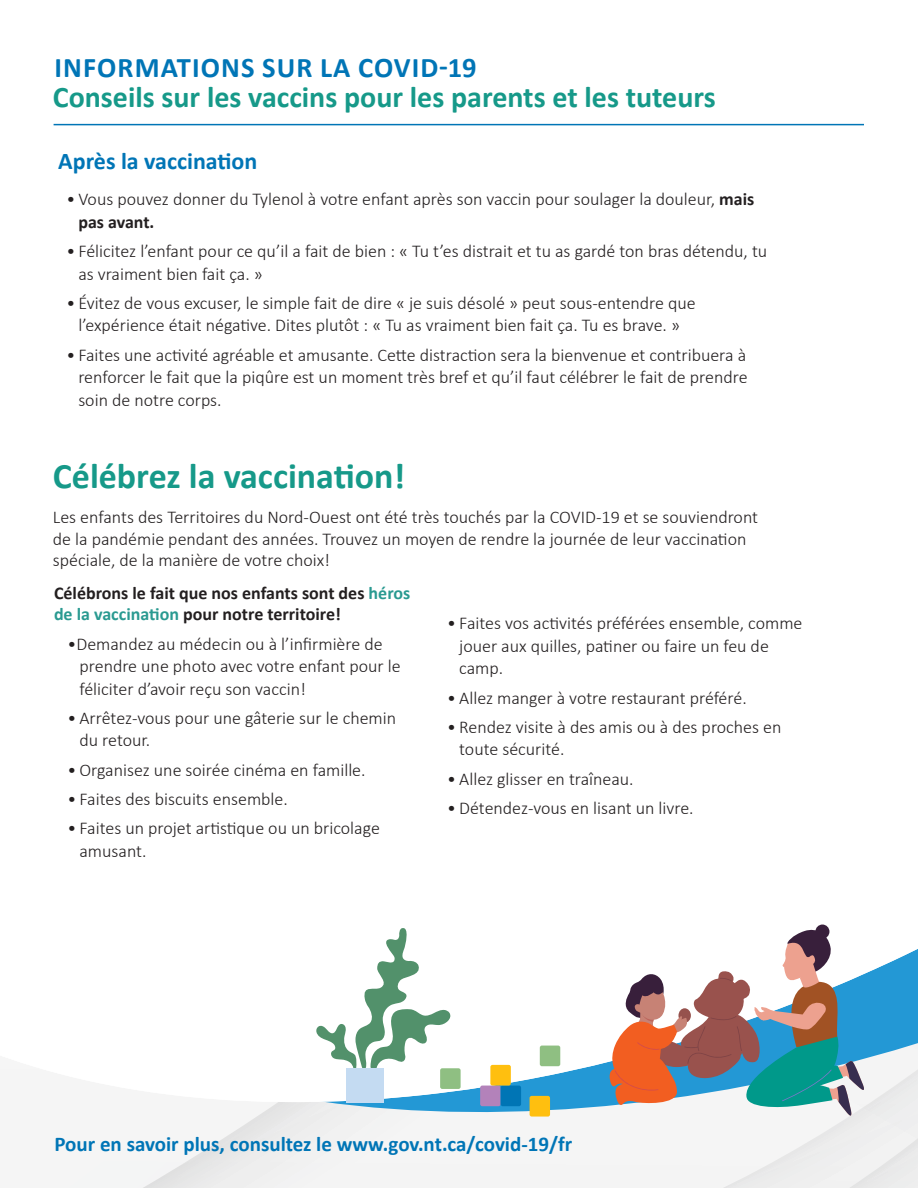
<style>
.page{position:relative;width:918px;height:1188px;background:#fff}
.page>*{position:absolute;margin:0;border:0;box-sizing:border-box;transform-origin:0 0}
.subhead{font:700 36px "Calibri";color:#169989}
.t1{font:700 30px "Calibri";color:#169989}
.t2{font:700 28.5px "Calibri";letter-spacing:.04em;color:#0075b6}
.t3{font:700 28.5px "Calibri";color:#169989}
.subhead-2{font:700 24px "Calibri";color:#0075b6}
.t4{font:700 21px "Calibri";color:#0075b6}
.bullets{font:300 18px/22.5px "Calibri";color:#231f20}
.Body{font:300 18px/21.6px "Calibri";color:#231f20}
.Body-2{font:700 18px/21.6px "Calibri";color:#231f20}
.s1{font-weight:700}
.s2{color:#2a9a91}
</style>
<div class="page">
<svg style="left:69px;top:1180px;width:849px;height:8px"></svg>
<svg style="left:79px;top:1163px;width:839px;height:17px;fill:#f4f4f4"></svg>
<svg style="left:101px;top:1145px;width:817px;height:18px;fill:#f5f5f5"></svg>
<svg style="left:213px;top:924px;width:705px;height:221px"></svg>
<hr style="left:54px;top:124px;width:810px;height:1px;background:#0075b6">
<svg style="left:316px;top:926px;width:135px;height:144px"></svg>
<div style="left:346px;top:1069px;width:38px;height:34px;background:#c4dbf2"></div>
<svg style="left:603px;top:927px;width:262px;height:190px"></svg>
<div style="left:815px;top:925px;width:14px;height:14px;background:#381f3b;border-radius:50%"></div>
<div style="left:480px;top:1086px;width:21px;height:20px;background:#b382ba;border-radius:2px"></div>
<div style="left:440px;top:1068px;width:21px;height:21px;background:#8fbf82;border-radius:2px"></div>
<div style="left:501px;top:1086px;width:20px;height:20px;background:#0075b5;border-radius:2px"></div>
<div style="left:540px;top:1046px;width:20px;height:20px;background:#8fbf82;border-radius:2px"></div>
<div style="left:530px;top:1096px;width:20px;height:21px;background:#ffbf0f;border-radius:2px"></div>
<div style="left:490px;top:1065px;width:21px;height:21px;background:#ffbf0f;border-radius:2px"></div>
<h3 class="t2" style="left:55px;top:47px;width:424px">INFORMATIONS SUR LA COVID-19</h3>
<h3 class="t3" style="left:54px;top:77px;width:54px">Title</h3>
<p class="t1" style="left:53px;top:76px;width:664px">Conseils sur les vaccins pour les parents et les tuteurs</p>
<p class="subhead-2" style="left:58px;top:144px;width:201px">Après la vaccination</p>
<p class="bullets" style="left:78px;top:188px;width:677px;text-indent:-12px">• Vous pouvez donner du Tylenol à votre enfant après son vaccin pour soulager la douleur, <span class="s1">mais pas avant.</span></p>
<p class="bullets" style="left:78px;top:240px;width:690px;text-indent:-12px">• Félicitez l’enfant pour ce qu’il a fait de bien : « Tu t’es distrait et tu as gardé ton bras détendu, tu as vraiment bien fait ça. »</p>
<p class="bullets" style="left:66px;top:291px;width:631px;text-align:center">• Évitez de vous excuser, le simple fait de dire « je suis désolé » peut sous-entendre que l’expérience était négative. Dites plutôt : « Tu as vraiment bien fait ça. Tu es brave. »</p>
<p class="bullets" style="left:78px;top:343px;width:671px;text-align:justify;text-indent:-12px">• Faites une activité agréable et amusante. Cette distraction sera la bienvenue et contribuera à renforcer le fait que la piqûre est un moment très bref et qu’il faut célébrer le fait de prendre soin de notre corps.</p>
<p class="subhead" style="left:53px;top:451px;width:354px">Célébrez la vaccination!</p>
<p class="Body" style="left:53px;top:506px;width:707px">Les enfants des Territoires du Nord-Ouest ont été très touchés par la COVID-19 et se souviendront de la pandémie pendant des années. Trouvez un moyen de rendre la journée de leur vaccination spéciale, de la manière de votre choix!</p>
<p class="Body-2" style="left:54px;top:582px;width:358px">Célébrons le fait que nos enfants sont des <span class="s2">héros de la vaccination</span> pour notre territoire!</p>
<p class="bullets" style="left:80px;top:632px;width:323px;text-indent:-12px">•Demandez au médecin ou à l’infirmière de prendre une photo avec votre enfant pour le féliciter d’avoir reçu son vaccin!</p>
<p class="bullets" style="left:80px;top:707px;width:318px;text-indent:-12px">• Arrêtez-vous pour une gâterie sur le chemin du retour.</p>
<p class="bullets" style="left:68px;top:758px;width:300px">• Organisez une soirée cinéma en famille.</p>
<p class="bullets" style="left:68px;top:788px;width:222px">• Faites des biscuits ensemble.</p>
<p class="bullets" style="left:80px;top:817px;width:302px;text-indent:-12px">• Faites un projet artistique ou un bricolage amusant.</p>
<p class="bullets" style="left:459px;top:612px;width:345px;text-indent:-12px">• Faites vos activités préférées ensemble, comme jouer aux quilles, patiner ou faire un feu de camp.</p>
<p class="bullets" style="left:447px;top:686px;width:301px">• Allez manger à votre restaurant préféré.</p>
<p class="bullets" style="left:459px;top:715px;width:324px;text-indent:-12px">• Rendez visite à des amis ou à des proches en toute sécurité.</p>
<p class="bullets" style="left:447px;top:767px;width:188px">• Allez glisser en traîneau.</p>
<p class="bullets" style="left:447px;top:796px;width:248px">• Détendez-vous en lisant un livre.</p>
<p class="t4" style="left:54px;top:1129px;width:519px">Pour en savoir plus, consultez le www.gov.nt.ca/covid-19/fr</p>
</div>
